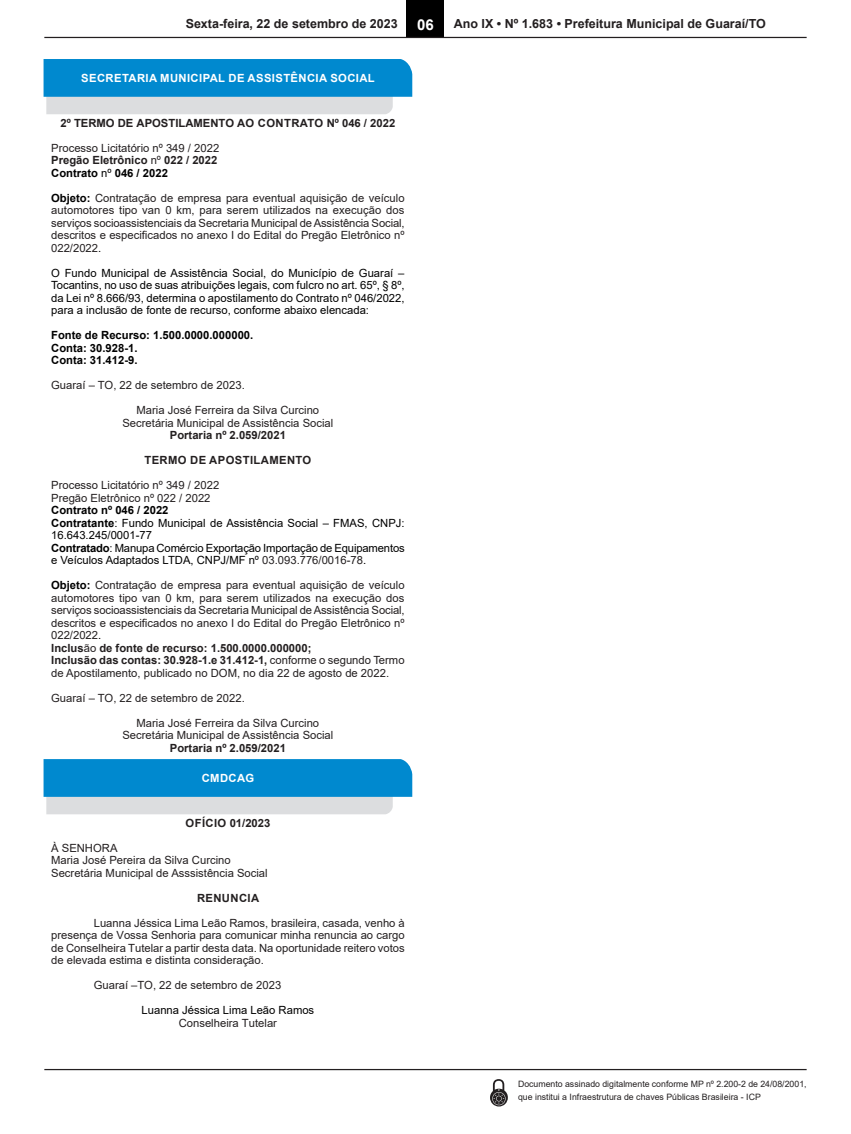
<style>
.page{position:relative;width:851px;height:1134px;background:#fff}
.page>*{position:absolute;margin:0;border:0;box-sizing:border-box;transform-origin:0 0}
.t1{font:700 15px "Arial";color:#fff}
.t2{font:700 12.5px "Arial";color:#231f20}
.SEM_PARAGRAFO{font:11.25px/12.5px "Arial";color:#231f20;text-align:justify}
.SEM_PARAGRAFO-2{font:11.25px/12.5px "Arial";color:#000}
.CORPO_DE_TEXTO{font:11.25px/12.5px "Arial";color:#231f20;text-align:justify}
.Assinatura{font:11.25px "Arial";color:#231f20}
.SEM_PARAGRAFO-3{font:700 11.25px "Arial";color:#000}
.SEM_PARAGRAFO-4{font:700 11.25px "Arial";color:#231f20}
.Chancela2{font:700 11.25px "Arial";letter-spacing:.035em;color:#fff}
.TITULOS{font:700 11.25px "Arial";color:#231f20}
.TITULOS-2{font:700 11.25px "Arial";letter-spacing:.035em;color:#231f20}
.Assinatura-2{font:700 11.25px "Arial";color:#231f20}
.Assinatura-3{font:11.25px "Arial";color:#000}
.t3{font:8.75px/12.5px "Arial";color:#231f20}
.s1{font-weight:400}
.s2{font-weight:700;color:#000}
.s3{color:#000}
.s4{font-weight:700}
.s5{color:#231f20}
</style>
<div class="page">
<div style="left:406px;top:0;width:38px;height:37px;background:#000"></div>
<hr style="left:44px;top:37px;width:762px;height:1px;background:#231f20">
<hr style="left:44px;top:1069px;width:762px;height:1px;background:#231f20">
<svg style="left:490px;top:1079px;width:17px;height:27px"></svg>
<svg style="left:44px;top:59px;width:368px;height:55px;background:#46a4d4"></svg>
<svg style="left:44px;top:759px;width:368px;height:55px;background:#46a4d4"></svg>
<p class="t2" style="left:186px;top:15px;width:213px">Sexta-feira, 22 de setembro de 2023</p>
<h1 class="t1" style="left:417px;top:14px;width:18px">06</h1>
<p class="t2" style="left:454px;top:15px;width:313px">Ano IX • Nº 1.683 • Prefeitura Municipal de Guaraí/TO</p>
<p class="Chancela2" style="left:81px;top:70px;width:295px">SECRETARIA MUNICIPAL DE ASSISTÊNCIA SOCIAL</p>
<p class="TITULOS" style="left:60px;top:115px;width:336px">2º TERMO DE APOSTILAMENTO AO CONTRATO Nº 046 / 2022</p>
<p class="SEM_PARAGRAFO" style="left:51px;top:141px;width:169px">Processo Licitatório nº 349 / 2022</p>
<p class="SEM_PARAGRAFO-4" style="left:51px;top:152px;width:168px">Pregão Eletrônico <span class="s1">nº</span> 022 / 2022</p>
<p class="SEM_PARAGRAFO-3" style="left:51px;top:165px;width:118px">Contrato <span class="s1">nº</span> 046 / 2022</p>
<p class="SEM_PARAGRAFO" style="left:51px;top:191px;width:355px"><span class="s2">Objeto:</span> Contratação de empresa para eventual aquisição de veículo automotores tipo van 0 km, para serem utilizados na execução dos serviços socioassistenciais da Secretaria Municipal de Assistência Social, descritos e especificados no anexo I do Edital do Pregão Eletrônico nº 022/2022<span class="s3">.</span></p>
<p class="SEM_PARAGRAFO-2" style="left:51px;top:266px;width:355px;text-align:justify">O Fundo Municipal de Assistência Social, do Município de Guaraí – Tocantins, no uso de suas atribuições legais, com fulcro no art. 65º, § 8º, da Lei nº 8.666/93, determina o apostilamento do Contrato nº 046/2022, para a inclusão de fonte de recurso, conforme abaixo elencada:</p>
<p class="SEM_PARAGRAFO-3" style="left:51px;top:327px;width:203px">Fonte de Recurso: 1.500.0000.000000.</p>
<p class="SEM_PARAGRAFO-3" style="left:51px;top:340px;width:88px">Conta: 30.928-1.</p>
<p class="SEM_PARAGRAFO-3" style="left:51px;top:352px;width:88px">Conta: 31.412-9.</p>
<p class="SEM_PARAGRAFO" style="left:51px;top:379px;width:195px">Guaraí – TO, 22 de setembro de 2023.</p>
<p class="Assinatura" style="left:136px;top:403px;width:184px">Maria José Ferreira da Silva Curcino</p>
<p class="Assinatura" style="left:122px;top:415px;width:212px">Secretária Municipal de Assistência Social</p>
<p class="Assinatura-2" style="left:170px;top:427px;width:118px">Portaria nº 2.059/2021</p>
<p class="TITULOS-2" style="left:144px;top:452px;width:168px">TERMO DE APOSTILAMENTO</p>
<p class="SEM_PARAGRAFO" style="left:51px;top:479px;width:169px">Processo Licitatório nº 349 / 2022</p>
<p class="SEM_PARAGRAFO" style="left:51px;top:491px;width:161px">Pregão Eletrônico nº 022 / 2022</p>
<p class="SEM_PARAGRAFO-3" style="left:51px;top:502px;width:119px">Contrato nº 046 / 2022</p>
<p class="SEM_PARAGRAFO-2" style="left:51px;top:516px;width:355px"><span class="s4">Contratante</span>: Fundo Municipal de Assistência Social – FMAS, CNPJ:<br>16.643.245/0001-77</p>
<p class="SEM_PARAGRAFO-2" style="left:51px;top:541px;width:355px"><span class="s4">Contratado</span>: Manupa Comércio Exportação Importação de Equipamentos e Veículos Adaptados LTDA, CNPJ/MF nº <span class="s5">03.093.776/0016-78</span>.</p>
<p class="SEM_PARAGRAFO" style="left:51px;top:579px;width:355px"><span class="s2">Objeto:</span> Contratação de empresa para eventual aquisição de veículo automotores tipo van 0 km, para serem utilizados na execução dos serviços socioassistenciais da Secretaria Municipal de Assistência Social, descritos e especificados no anexo I do Edital do Pregão Eletrônico nº 022/2022<span class="s3">.</span></p>
<p class="SEM_PARAGRAFO-4" style="left:51px;top:640px;width:262px">Inclus<span class="s1">ão</span> de fonte de recurso: 1.500.0000.000000;</p>
<p class="SEM_PARAGRAFO" style="left:51px;top:654px;width:355px"><span class="s4">Inclusão das contas: 30.928-1.e 31.412-1,</span> conforme o segundo Termo de Apostilamento, publicado no DOM, no dia 22 de agosto de 2022.</p>
<p class="SEM_PARAGRAFO" style="left:51px;top:691px;width:195px">Guaraí – TO, 22 de setembro de 2022.</p>
<p class="Assinatura" style="left:136px;top:715px;width:184px">Maria José Ferreira da Silva Curcino</p>
<p class="Assinatura" style="left:122px;top:728px;width:212px">Secretária Municipal de Assistência Social</p>
<p class="Assinatura-2" style="left:170px;top:740px;width:118px">Portaria nº 2.059/2021</p>
<p class="Chancela2" style="left:202px;top:770px;width:54px">CMDCAG</p>
<p class="TITULOS-2" style="left:185px;top:815px;width:86px">OFÍCIO 01/2023</p>
<p class="SEM_PARAGRAFO" style="left:51px;top:841px;width:68px">À SENHORA</p>
<p class="SEM_PARAGRAFO" style="left:51px;top:854px;width:181px">Maria José Pereira da Silva Curcino</p>
<p class="SEM_PARAGRAFO" style="left:51px;top:866px;width:218px">Secretária Municipal de Asssistência Social</p>
<p class="TITULOS-2" style="left:197px;top:890px;width:64px">RENUNCIA</p>
<p class="CORPO_DE_TEXTO" style="left:51px;top:916px;width:355px;text-indent:43px">Luanna Jéssica Lima Leão Ramos, brasileira, casada, venho à presença de Vossa Senhoria para comunicar minha renuncia ao cargo de Conselheira Tutelar a partir desta data. Na oportunidade reitero votos de elevada estima e distinta consideração.</p>
<p class="CORPO_DE_TEXTO" style="left:94px;top:979px;width:189px">Guaraí –TO, 22 de setembro de 2023</p>
<p class="Assinatura-3" style="left:141px;top:1003px;width:174px">Luanna Jéssica Lima Leão Ramos</p>
<p class="Assinatura" style="left:179px;top:1015px;width:100px">Conselheira Tutelar</p>
<p class="t3" style="left:518px;top:1078px;width:290px">Documento assinado digitalmente conforme MP nº 2.200-2 de 24/08/2001, que institui a Infraestrutura de chaves Públicas Brasileira - ICP</p>
</div>
